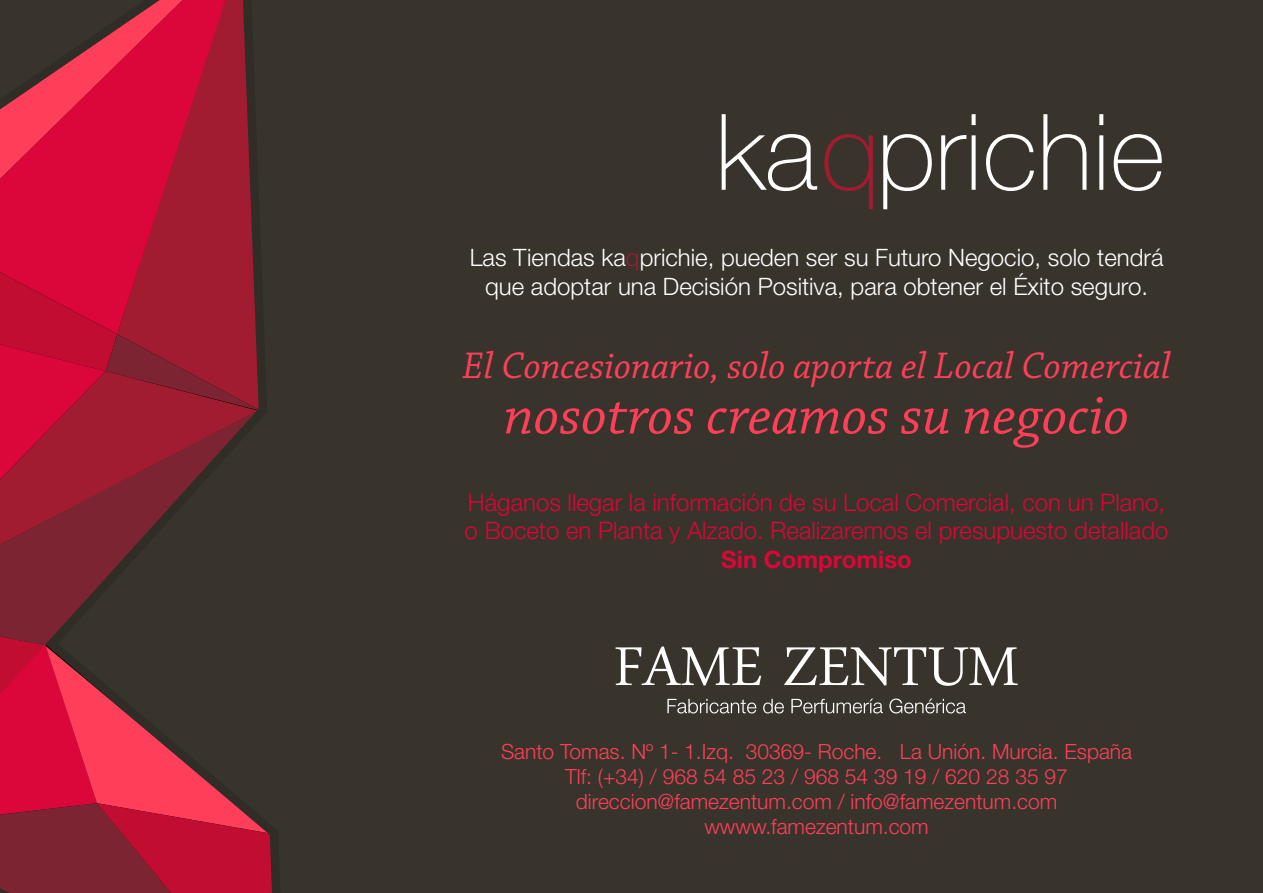
<style>
.page{position:relative;width:1263px;height:893px;background:#38342c}
.page>*{position:absolute;margin:0;border:0;box-sizing:border-box;transform-origin:0 0}
.t1{font:italic 58.5px "Chaparral Pro";color:#ff3f59}
.t2{font:italic 39px "Chaparral Pro";color:#ff3f59}
.t3{font:300 24px/28.8px "Helvetica Neue LT Std";color:#db0639}
.t4{font:300 24px/28.8px "Helvetica Neue LT Std";color:#fff;text-align:center}
.t5{font:700 24px "Helvetica Neue LT Std";color:#db0639}
.t6{font:300 21px/25.2px "Helvetica Neue LT Std";color:#ff3f59;text-align:center}
.s1{color:#a11b31}
</style>
<div class="page">
<svg style="left:722px;top:114px;width:95px;height:77px"></svg>
<svg style="left:824px;top:134px;width:49px;height:75px"></svg>
<svg style="left:883px;top:134px;width:49px;height:75px"></svg>
<svg style="left:941px;top:135px;width:25px;height:55px"></svg>
<div style="left:971px;top:135px;width:5px;height:55px;background:#fff"></div>
<div style="left:971px;top:114px;width:5px;height:11px;background:#fff"></div>
<svg style="left:986px;top:134px;width:48px;height:57px"></svg>
<svg style="left:1043px;top:114px;width:43px;height:76px"></svg>
<svg style="left:1099px;top:135px;width:4px;height:55px"></svg>
<svg style="left:1099px;top:114px;width:4px;height:11px"></svg>
<svg style="left:1113px;top:134px;width:49px;height:57px"></svg>
<svg style="left:0;top:0;width:272px;height:893px"></svg>
<svg style="left:615px;top:646px;width:146px;height:40px"></svg>
<svg style="left:784px;top:647px;width:234px;height:39px"></svg>
<svg style="left:667px;top:699px;width:89px;height:14px"></svg>
<svg style="left:763px;top:699px;width:21px;height:14px"></svg>
<svg style="left:791px;top:698px;width:92px;height:15px"></svg>
<svg style="left:889px;top:698px;width:77px;height:15px"></svg>
<p class="t4" style="left:470px;top:243px;width:695px">Las Tiendas ka<span class="s1">q</span>prichie, pueden ser su Futuro Negocio, solo tendrá que adoptar una Decisión Positiva, para obtener el Éxito seguro.</p>
<h2 class="t2" style="left:462px;top:344px;width:710px">El Concesionario, solo aporta el Local Comercial</h2>
<h1 class="t1" style="left:504px;top:383px;width:627px">nosotros creamos su negocio</h1>
<p class="t3" style="left:465px;top:487px;width:705px">Háganos llegar la información de su Local Comercial, con un Plano, o Boceto en Planta y Alzado. Realizaremos el presupuesto detallado</p>
<p class="t5" style="left:721px;top:545px;width:192px">Sin Compromiso</p>
<p class="t6" style="left:501px;top:738px;width:633px">Santo Tomas. Nº 1- 1.Izq. 30369- Roche. La Unión. Murcia. España Tlf: (+34) / 968 54 85 23 / 968 54 39 19 / 620 28 35 97 direccion@famezentum.com / info@famezentum.com wwww.famezentum.com</p>
</div>
